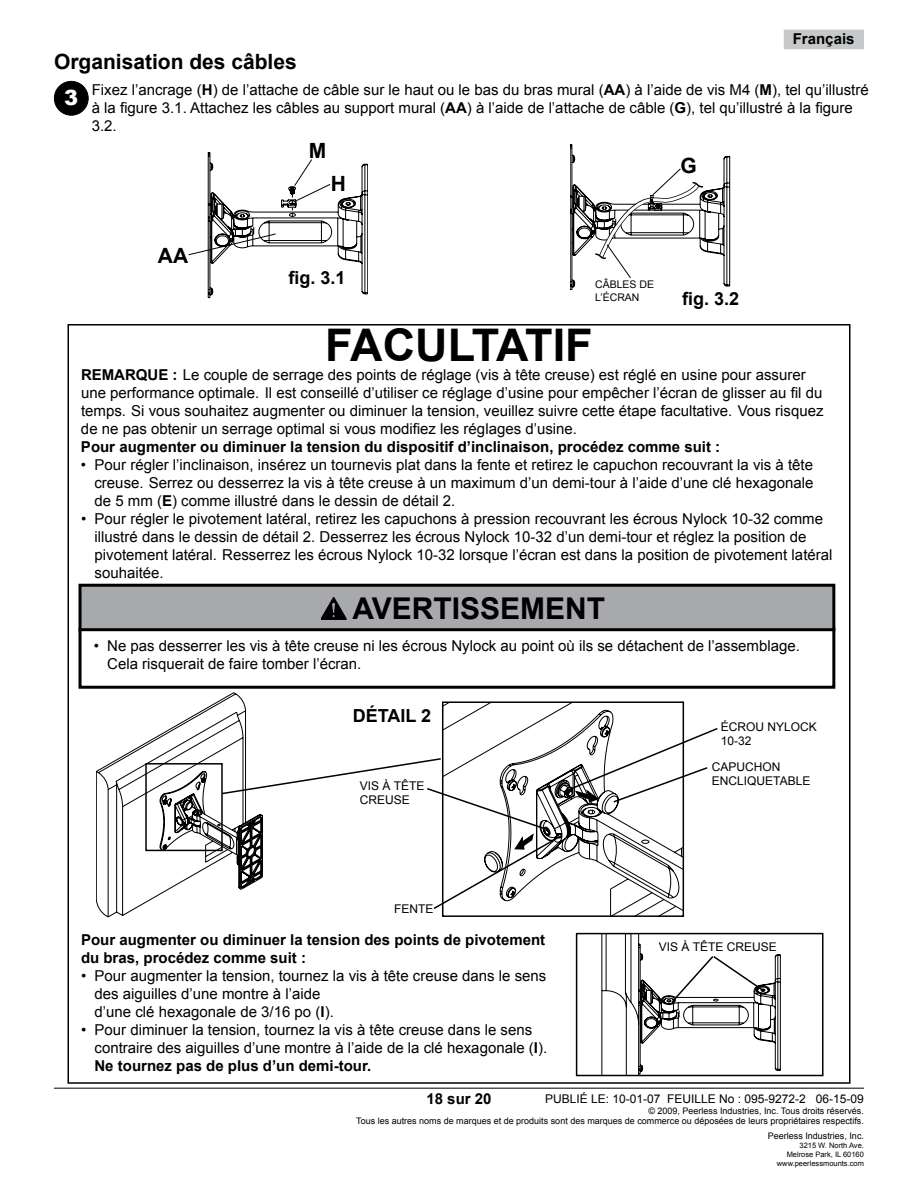
<style>
.page{position:relative;width:918px;height:1188px;background:#fff}
.page>*{position:absolute;margin:0;border:0;box-sizing:border-box;transform-origin:0 0}
.t1{font:700 45px "Arial";color:#000}
.t2{font:700 30px "Arial";color:#000}
.t3{font:700 21px "Arial";color:#000}
.t4{font:900 21px "Arial";color:#fff}
.t5{font:700 18px "Arial";color:#000}
.t6{font:15px/18px "Arial";color:#000}
.t7{font:700 15px/18px "Arial";color:#000}
.t8{font:12px/14.4px "Arial";color:#000}
.t9{font:10.5px "Arial";color:#000}
.t10{font:9px/10.8px "Arial";color:#000;text-align:right}
.t11{font:7.5px/9px "Arial";color:#000;text-align:right}
.s1{font-weight:700}
</style>
<div class="page">
<hr style="left:54px;top:1088px;width:810px;height:1px;background:#000">
<div style="left:784px;top:30px;width:80px;height:19px;background:#c6c8ca"></div>
<div style="left:576px;top:933px;width:248px;height:143px;border:2px solid #000"></div>
<svg style="left:96px;top:693px;width:622px;height:224px"></svg>
<svg style="left:602px;top:934px;width:179px;height:141px"></svg>
<div style="left:79px;top:628px;width:756px;height:61px;border:3px solid #000"></div>
<div style="left:80px;top:585px;width:754px;height:45px;background:#a7a9ac"></div>
<div style="left:79px;top:584px;width:756px;height:47px;border:3px solid #000"></div>
<svg style="left:321px;top:597px;width:25px;height:23px"></svg>
<div style="left:54px;top:81px;width:34px;height:34px;background:#000;border-radius:50%"></div>
<div style="left:54px;top:81px;width:35px;height:35px;border:1px solid #000;border-radius:50%"></div>
<svg style="left:188px;top:152px;width:180px;height:146px"></svg>
<svg style="left:570px;top:144px;width:160px;height:146px"></svg>
<p class="t7" style="left:793px;top:30px;width:63px">Français</p>
<h3 class="t3" style="left:54px;top:48px;width:244px">Organisation des câbles</h3>
<h3 class="t4" style="left:64px;top:82px;width:16px">3</h3>
<p class="t6" style="left:92px;top:81px;width:778px">Fixez l’ancrage (<span class="s1">H</span>) de l’attache de câble sur le haut ou le bas du bras mural (<span class="s1">AA</span>) à l’aide de vis M4 (<span class="s1">M</span>), tel qu’illustré à la figure 3.1. Attachez les câbles au support mural (<span class="s1">AA</span>) à l’aide de l’attache de câble (<span class="s1">G</span>), tel qu’illustré à la figure<br>3.2.</p>
<h3 class="t3" style="left:158px;top:242px;width:32px">AA</h3>
<h3 class="t3" style="left:309px;top:137px;width:19px">M</h3>
<h3 class="t3" style="left:331px;top:170px;width:17px">H</h3>
<h3 class="t3" style="left:680px;top:152px;width:18px">G</h3>
<p class="t5" style="left:288px;top:266px;width:59px">fig. 3.1</p>
<p class="t9" style="left:595px;top:278px;width:22px">Câbles</p>
<p class="t9" style="left:640px;top:278px;width:8px">de</p>
<p class="t9" style="left:595px;top:290px;width:38px">L’ÉCran</p>
<h1 class="t1" style="left:325px;top:316px;width:269px">FACULTATIF</h1>
<p class="t5" style="left:682px;top:287px;width:59px">fig. 3.2</p>
<p class="t6" style="left:81px;top:366px;width:744px"><span class="s1">REMARQUE :</span> Le couple de serrage des points de réglage (vis à tête creuse) est réglé en usine pour assurer une performance optimale. Il est conseillé d’utiliser ce réglage d’usine pour empêcher l’écran de glisser au fil du temps. Si vous souhaitez augmenter ou diminuer la tension, veuillez suivre cette étape facultative. Vous risquez de ne pas obtenir un serrage optimal si vous modifiez les réglages d’usine.</p>
<p class="t7" style="left:81px;top:438px;width:641px">Pour augmenter ou diminuer la tension du dispositif d’inclinaison, procédez comme suit :</p>
<p class="t6" style="left:94px;top:456px;width:720px;text-align:justify;text-indent:-14px">• Pour régler l’inclinaison, insérez un tournevis plat dans la fente et retirez le capuchon recouvrant la vis à tête creuse. Serrez ou desserrez la vis à tête creuse à un maximum d’un demi-tour à l’aide d’une clé hexagonale de 5 mm (<span class="s1">E</span>) comme illustré dans le dessin de détail 2.</p>
<p class="t6" style="left:95px;top:510px;width:740px;text-indent:-14px">• Pour régler le pivotement latéral, retirez les capuchons à pression recouvrant les écrous Nylock 10-32 comme illustré dans le dessin de détail 2. Desserrez les écrous Nylock 10-32 d’un demi-tour et réglez la position de pivotement latéral. Resserrez les écrous Nylock 10-32 lorsque l’écran est dans la position de pivotement latéral souhaitée.</p>
<h2 class="t2" style="left:352px;top:589px;width:40px">Avertissement</h2>
<p class="t6" style="left:107px;top:637px;width:694px;text-indent:-13px">• Ne pas desserrer les vis à tête creuse ni les écrous Nylock au point où ils se détachent de l’assemblage.<br>Cela risquerait de faire tomber l’écran.</p>
<p class="t5" style="left:353px;top:704px;width:36px">détail</p>
<p class="t5" style="left:421px;top:704px;width:12px">2</p>
<p class="t8" style="left:360px;top:778px;width:66px">VIS À TÊTE<br>CREUSE</p>
<p class="t8" style="left:394px;top:902px;width:39px">FENTE</p>
<p class="t7" style="left:81px;top:931px;width:466px">Pour augmenter ou diminuer la tension des points de pivotement du bras, procédez comme suit :</p>
<p class="t6" style="left:94px;top:966px;width:453px;text-indent:-13px">• Pour augmenter la tension, tournez la vis à tête creuse dans le sens des aiguilles d’une montre à l’aide<br>d’une clé hexagonale de 3/16 po (<span class="s1">I</span>).</p>
<p class="t6" style="left:94px;top:1020px;width:454px;text-indent:-14px">• Pour diminuer la tension, tournez la vis à tête creuse dans le sens contraire des aiguilles d’une montre à l’aide de la clé hexagonale (<span class="s1">I</span>).<br><span class="s1">Ne tournez pas de plus d’un demi-tour.</span></p>
<p class="t8" style="left:721px;top:720px;width:98px">ÉCROU NYLOCK<br>10-32</p>
<p class="t8" style="left:712px;top:759px;width:98px">CAPUCHON<br>ENCLIQUETABLE</p>
<p class="t8" style="left:659px;top:940px;width:119px">VIS À TÊTE CREUSE</p>
<p class="t7" style="left:426px;top:1090px;width:67px">18 sur 20</p>
<p class="t8" style="left:545px;top:1091px;width:320px">PUBLIÉ LE: 10-01-07 FEUILLE No : 095-9272-2 06-15-09</p>
<p class="t10" style="left:356px;top:1105px;width:509px">© 2009, Peerless Industries, Inc. Tous droits réservés.<br>Tous les autres noms de marques et de produits sont des marques de commerce ou déposées de leurs propriétaires respectifs.</p>
<p class="t10" style="left:768px;top:1131px;width:98px">Peerless Industries, Inc.</p>
<p class="t11" style="left:777px;top:1141px;width:89px">3215 W. North Ave.<br>Melrose Park, IL 60160 www.peerlessmounts.com</p>
</div>
